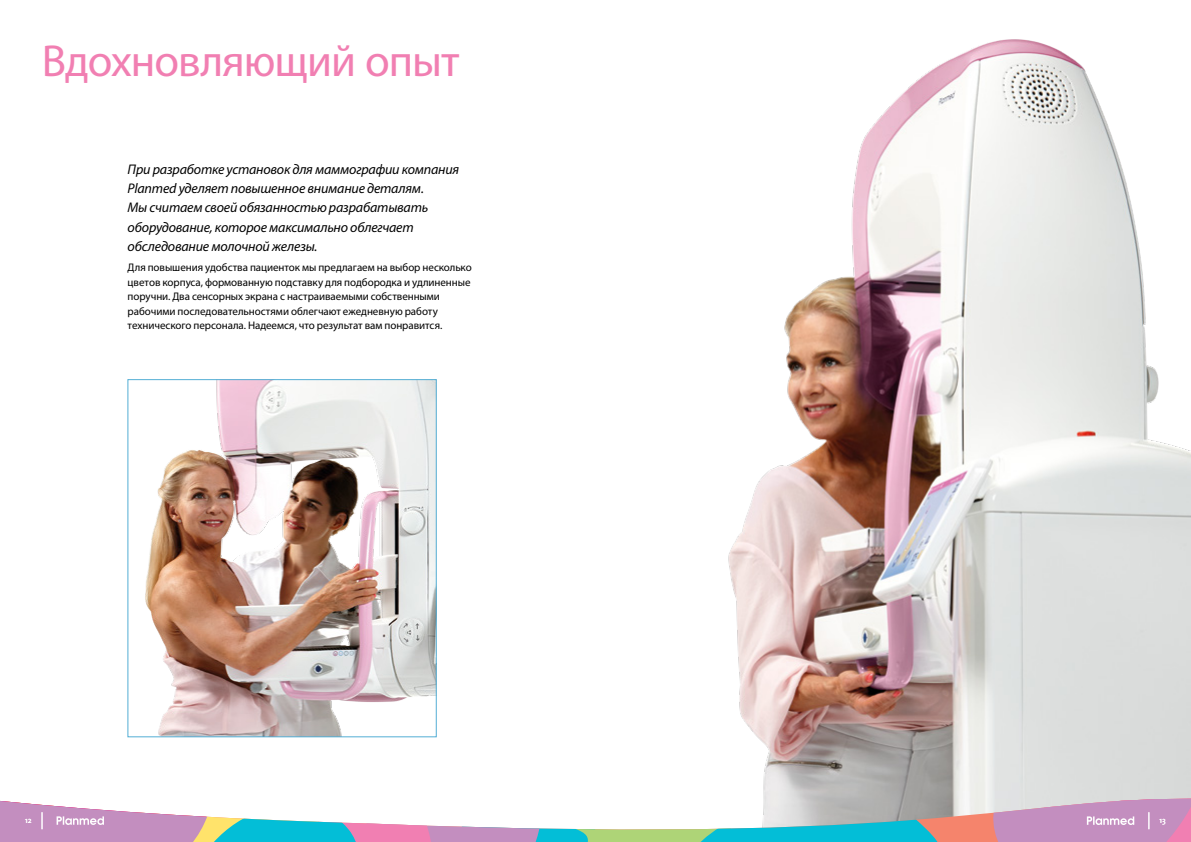
<style>
.page{position:relative;width:1191px;height:842px;background:#fff}
.page>*{position:absolute;margin:0;border:0;box-sizing:border-box;transform-origin:0 0}
.t1{font:45px "Myriad Pro";letter-spacing:-.02em;color:#f17fb2}
.t2{font:italic 14px/19.4px "Myriad Pro";letter-spacing:-.015em;color:#000}
.t3{font:11px/14.5px "Myriad Pro";letter-spacing:-.005em;color:#000}
.t4{font:8px "The Sans";color:#fff}
</style>
<div class="page">
<img style="left:728px;top:39px;width:463px;height:650px">
<svg style="left:753px;top:689px;width:234px;height:153px;background:#b9a49f"></svg>
<svg style="left:623px;top:689px;width:130px;height:153px"></svg>
<svg style="left:675px;top:785px;width:289px;height:57px"></svg>
<img style="left:145px;top:381px;width:289px;height:308px">
<svg style="left:0;top:689px;width:623px;height:153px"></svg>
<svg style="left:987px;top:689px;width:204px;height:153px;background:#d7cad5"></svg>
<h1 class="t1" style="left:42px;top:33px;width:419px">Вдохновляющий опыт</h1>
<p class="t2" style="left:128px;top:159px;width:333px">При разработке установок для маммографии компания Planmed уделяет повышенное внимание деталям.<br>Мы считаем своей обязанностью разрабатывать оборудование, которое максимально облегчает обследование молочной железы.</p>
<p class="t3" style="left:128px;top:260px;width:346px">Для повышения удобства пациенток мы предлагаем на выбор несколько цветов корпуса, формованную подставку для подбородка и удлиненные поручни. Два сенсорных экрана с настраиваемыми собственными рабочими последовательностями облегчают ежедневную работу технического персонала. Надеемся, что результат вам понравится.</p>
<p class="t4" style="left:25px;top:813px;width:8px">12</p>
<p class="t4" style="left:1159px;top:813px;width:8px">13</p>
</div>
